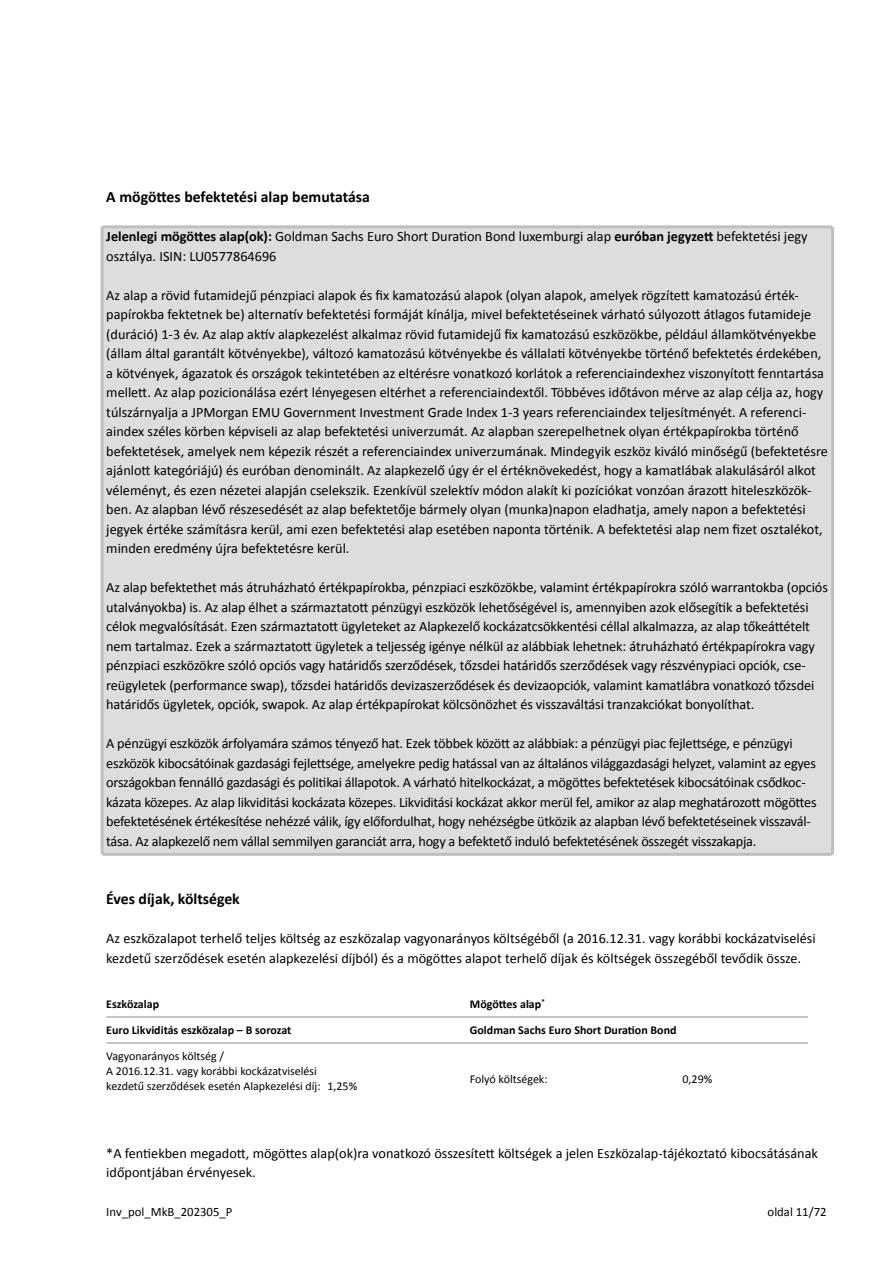
<style>
.page{position:relative;width:893px;height:1263px;background:#fff}
.page>*{position:absolute;margin:0;border:0;box-sizing:border-box;transform-origin:0 0}
.t1{font:700 15.75px "Calibri";color:#000}
.t2{font:14.25px/19.5px "Calibri";letter-spacing:-.005em;color:#000}
.t3{font:12.75px "Calibri";color:#000}
.t4{font:12px/15px "Calibri";color:#000}
.t5{font:700 12px "Calibri";color:#000}
.s1{font-weight:700}
</style>
<div class="page">
<div style="left:102px;top:227px;width:731px;height:627px;background:#dcddde;border-radius:2px"></div>
<div style="left:101px;top:225px;width:733px;height:631px;border:3px solid #c0bfbf;border-radius:2px"></div>
<hr style="left:106px;top:1016px;width:364px;height:1px;background:#999a9b">
<hr style="left:470px;top:1016px;width:338px;height:1px;background:#999a9b">
<hr style="left:106px;top:1042px;width:364px;height:1px;background:#999a9b">
<hr style="left:470px;top:1042px;width:338px;height:1px;background:#999a9b">
<p class="t1" style="left:106px;top:187px;width:265px">A mögöttes befektetési alap bemutatása</p>
<p class="t2" style="left:106px;top:227px;width:703px"><span class="s1">Jelenlegi mögöttes alap(ok):</span> Goldman Sachs Euro Short Duration Bond luxemburgi alap <span class="s1">euróban jegyzett</span> befektetési jegy osztálya. ISIN: LU0577864696</p>
<p class="t2" style="left:106px;top:285px;width:723px">Az alap a rövid futamidejű pénzpiaci alapok és fix kamatozású alapok (olyan alapok, amelyek rögzített kamatozású érték&shy;papírokba fektetnek be) alternatív befektetési formáját kínálja, mivel befektetéseinek várható súlyozott átlagos futamideje (duráció) 1-3 év. Az alap aktív alapkezelést alkalmaz rövid futamidejű fix kamatozású eszközökbe, például államkötvényekbe (állam által garantált kötvényekbe), változó kamatozású kötvényekbe és vállalati kötvényekbe történő befektetés érdekében, a kötvények, ágazatok és országok tekintetében az eltérésre vonatkozó korlátok a referenciaindexhez viszonyított fenntartása mellett. Az alap pozicionálása ezért lényegesen eltérhet a referenciaindextől. Többéves időtávon mérve az alap célja az, hogy túlszárnyalja a JPMorgan EMU Government Investment Grade Index 1-3 years referenciaindex teljesítményét. A referenci&shy;aindex széles körben képviseli az alap befektetési univerzumát. Az alapban szerepelhetnek olyan értékpapírokba történő befektetések, amelyek nem képezik részét a referenciaindex univerzumának. Mindegyik eszköz kiváló minőségű (befektetésre ajánlott kategóriájú) és euróban denominált. Az alapkezelő úgy ér el értéknövekedést, hogy a kamatlábak alakulásáról alkot véleményt, és ezen nézetei alapján cselekszik. Ezenkívül szelektív módon alakít ki pozíciókat vonzóan árazott hiteleszközök&shy;ben. Az alapban lévő részesedését az alap befektetője bármely olyan (munka)napon eladhatja, amely napon a befektetési jegyek értéke számításra kerül, ami ezen befektetési alap esetében naponta történik. A befektetési alap nem fizet osztalékot, minden eredmény újra befektetésre kerül.</p>
<p class="t2" style="left:106px;top:578px;width:723px">Az alap befektethet más átruházható értékpapírokba, pénzpiaci eszközökbe, valamint értékpapírokra szóló warrantokba (opciós utalványokba) is. Az alap élhet a származtatott pénzügyi eszközök lehetőségével is, amennyiben azok elősegítik a befektetési célok megvalósítását. Ezen származtatott ügyleteket az Alapkezelő kockázatcsökkentési céllal alkalmazza, az alap tőkeáttételt nem tartalmaz. Ezek a származtatott ügyletek a teljesség igénye nélkül az alábbiak lehetnek: átruházható értékpapírokra vagy pénzpiaci eszközökre szóló opciós vagy határidős szerződések, tőzsdei határidős szerződések vagy részvénypiaci opciók, cse&shy;reügyletek (performance swap), tőzsdei határidős devizaszerződések és devizaopciók, valamint kamatlábra vonatkozó tőzsdei határidős ügyletek, opciók, swapok. Az alap értékpapírokat kölcsönözhet és visszaváltási tranzakciókat bonyolíthat.</p>
<p class="t2" style="left:106px;top:734px;width:712px">A pénzügyi eszközök árfolyamára számos tényező hat. Ezek többek között az alábbiak: a pénzügyi piac fejlettsége, e pénzügyi eszközök kibocsátóinak gazdasági fejlettsége, amelyekre pedig hatással van az általános világgazdasági helyzet, valamint az egyes országokban fennálló gazdasági és politikai állapotok. A várható hitelkockázat, a mögöttes befektetések kibocsátóinak csődkoc&shy;kázata közepes. Az alap likviditási kockázata közepes. Likviditási kockázat akkor merül fel, amikor az alap meghatározott mögöttes befektetésének értékesítése nehézzé válik, így előfordulhat, hogy nehézségbe ütközik az alapban lévő befektetéseinek visszavál&shy;tása. Az alapkezelő nem vállal semmilyen garanciát arra, hogy a befektető induló befektetésének összegét visszakapja.</p>
<p class="t1" style="left:106px;top:889px;width:135px">Éves díjak, költségek</p>
<p class="t2" style="left:106px;top:929px;width:711px">Az eszközalapot terhelő teljes költség az eszközalap vagyonarányos költségéből (a 2016.12.31. vagy korábbi kockázatviselési kezdetű szerződések esetén alapkezelési díjból) és a mögöttes alapot terhelő díjak és költségek összegéből tevődik össze.</p>
<p class="t5" style="left:106px;top:997px;width:54px">Eszközalap</p>
<p class="t5" style="left:470px;top:997px;width:76px">Mögöttes alap<sup>*</sup></p>
<p class="t5" style="left:106px;top:1023px;width:187px">Euro Likviditás eszközalap – B sorozat</p>
<p class="t5" style="left:470px;top:1023px;width:208px">Goldman Sachs Euro Short Duration Bond</p>
<p class="t4" style="left:106px;top:1049px;width:252px">Vagyonarányos költség /<br>A 2016.12.31. vagy korábbi kockázatviselési kezdetű szerződések esetén Alapkezelési díj: 1,25%</p>
<p class="t4" style="left:470px;top:1071px;width:79px">Folyó költségek:</p>
<p class="t4" style="left:682px;top:1071px;width:31px">0,29%</p>
<p class="t2" style="left:106px;top:1143px;width:713px">*A fentiekben megadott, mögöttes alap(ok)ra vonatkozó összesített költségek a jelen Eszközalap-tájékoztató kibocsátásának időpontjában érvényesek.</p>
<p class="t3" style="left:106px;top:1204px;width:128px">Inv_pol_MkB_202305_P</p>
<p class="t3" style="left:768px;top:1204px;width:61px">oldal 11/72</p>
</div>
